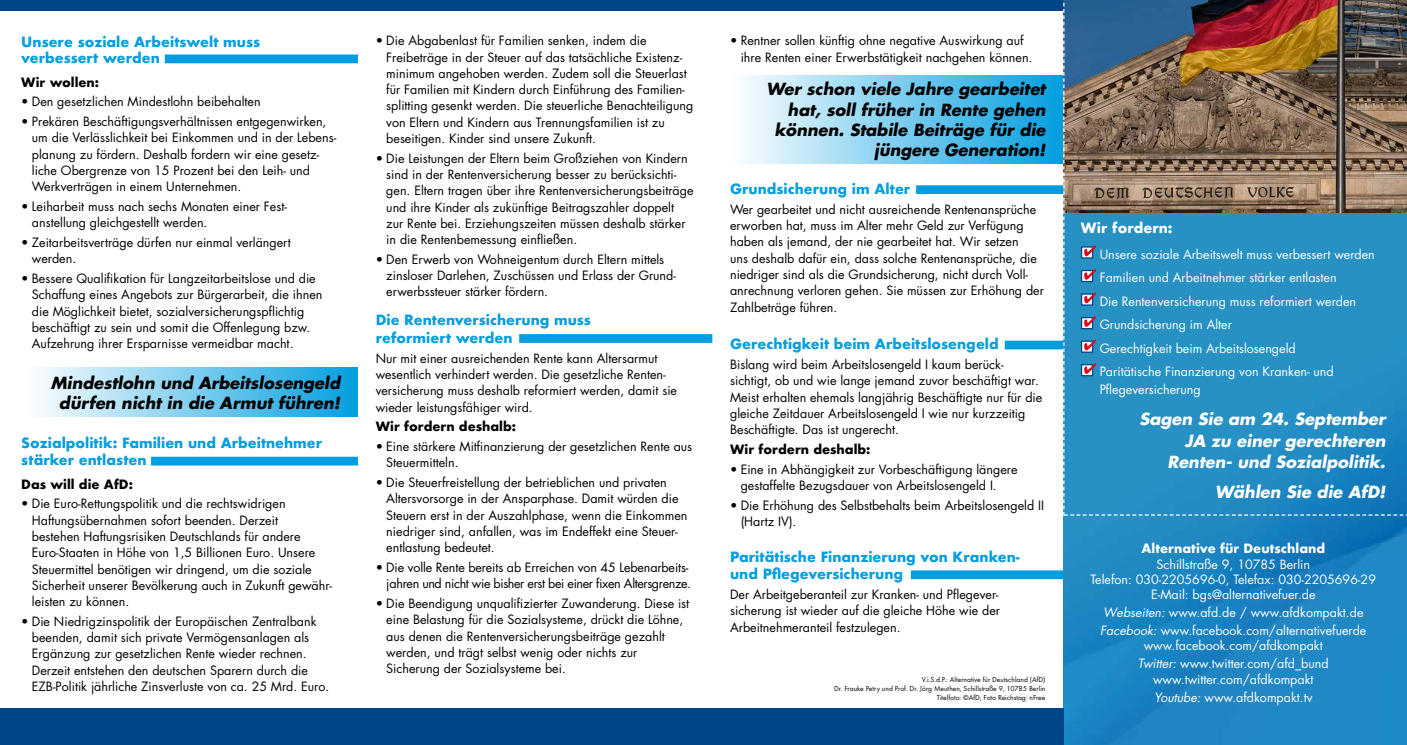
<style>
.page{position:relative;width:1407px;height:745px;background:#fff}
.page>*{position:absolute;margin:0;border:0;box-sizing:border-box;transform-origin:0 0}
.t1{font:italic 700 16.25px/20px "Futura";color:#000;text-align:center}
.t2{font:italic 700 16.25px/21.2px "Futura";color:#fff;text-align:right}
.t3{font:700 13.75px/17.5px "Futura";color:#009ee0}
.t4{font:700 13.75px "Futura";color:#fff}
.t5{font:12.5px/16.2px "Futura";color:#000}
.t6{font:12.5px/23.5px "Futura";color:#fff}
.t7{font:700 12.5px "Futura";color:#000}
.t8{font:700 12.5px "Futura";color:#fff}
.t9{font:7.5px/9px "Futura T";color:#000;text-align:right}
.s1{font-style:italic}
</style>
<div class="page">
<img style="left:1063px;top:515px;width:344px;height:229px">
<div style="left:0;top:707px;width:1063px;height:37px;background:#004588"></div>
<div style="left:0;top:0;width:1063px;height:10px;background:#004588"></div>
<img style="left:1063px;top:0;width:344px;height:515px">
<div style="left:519px;top:334px;width:193px;height:8px;background:#009ee0"></div>
<div style="left:916px;top:185px;width:147px;height:9px;background:#009ee0"></div>
<div style="left:911px;top:570px;width:152px;height:8px;background:#009ee0"></div>
<div style="left:1005px;top:340px;width:58px;height:9px;background:#009ee0"></div>
<div style="left:165px;top:54px;width:193px;height:9px;background:#009ee0"></div>
<div style="left:151px;top:456px;width:207px;height:9px;background:#009ee0"></div>
<div style="left:21px;top:367px;width:337px;height:50px;background:linear-gradient(to right,#fff,#029ee0)"></div>
<div style="left:726px;top:75px;width:337px;height:89px;background:linear-gradient(to right,#fff,#029ee0)"></div>
<p class="t3" style="left:21px;top:34px;width:240px;line-height:16.2px">Unsere soziale Arbeitswelt muss verbessert werden</p>
<p class="t7" style="left:21px;top:73px;width:79px">Wir wollen:</p>
<p class="t5" style="left:21px;top:93px;width:241px">• Den gesetzlichen Mindestlohn beibehalten</p>
<p class="t5" style="left:32px;top:113px;width:306px;text-indent:-11px">• Prekären Beschäftigungsverhältnissen entgegenwirken, um die Verlässlichkeit bei Einkommen und in der Lebens&shy;planung zu fördern. Deshalb fordern wir eine gesetz&shy;liche Obergrenze von 15 Prozent bei den Leih- und Werkverträgen in einem Unternehmen.</p>
<p class="t5" style="left:32px;top:198px;width:257px;text-indent:-11px">• Leiharbeit muss nach sechs Monaten einer Fest&shy;anstellung gleichgestellt werden.</p>
<p class="t5" style="left:32px;top:234px;width:260px;text-indent:-11px">• Zeitarbeitsverträge dürfen nur einmal verlängert werden.</p>
<p class="t5" style="left:32px;top:270px;width:292px;text-indent:-11px">• Bessere Qualifikation für Langzeitarbeitslose und die Schaffung eines Angebots zur Bürgerarbeit, die ihnen die Möglichkeit bietet, sozialversicherungspflichtig beschäftigt zu sein und somit die Offenlegung bzw.<br>Aufzehrung ihrer Ersparnisse vermeidbar macht.</p>
<h1 class="t1" style="left:51px;top:372px;width:291px">Mindestlohn und Arbeitslosengeld dürfen nicht in die Armut führen!</h1>
<p class="t3" style="left:21px;top:433px;width:302px">Sozialpolitik: Familien und Arbeitnehmer stärker entlasten</p>
<p class="t7" style="left:21px;top:474px;width:113px">Das will die AfD:</p>
<p class="t5" style="left:32px;top:495px;width:301px;text-indent:-11px">• Die Euro-Rettungspolitik und die rechtswidrigen Haftungsübernahmen sofort beenden. Derzeit<br>bestehen Haftungsrisiken Deutschlands für andere Euro-Staaten in Höhe von 1,5 Billionen Euro. Unsere Steuermittel benötigen wir dringend, um die soziale Sicherheit unserer Bevölkerung auch in Zukunft gewähr&shy;leisten zu können.</p>
<p class="t5" style="left:32px;top:612px;width:299px;text-indent:-11px">• Die Niedrigzinspolitik der Europäischen Zentralbank beenden, damit sich private Vermögensanlagen als Ergänzung zur gesetzlichen Rente wieder rechnen.<br>Derzeit entstehen den deutschen Sparern durch die EZB-Politik jährliche Zinsverluste von ca. 25 Mrd. Euro.</p>
<p class="t5" style="left:386px;top:32px;width:308px;text-indent:-11px">• Die Abgabenlast für Familien senken, indem die Freibeträge in der Steuer auf das tatsächliche Existenz&shy;minimum angehoben werden. Zudem soll die Steuerlast für Familien mit Kindern durch Einführung des Familien&shy;splitting gesenkt werden. Die steuerliche Benachteiligung von Eltern und Kindern aus Trennungsfamilien ist zu beseitigen. Kinder sind unsere Zukunft.</p>
<p class="t5" style="left:386px;top:150px;width:309px;text-indent:-11px">• Die Leistungen der Eltern beim Großziehen von Kindern sind in der Rentenversicherung besser zu berücksichti&shy;gen. Eltern tragen über ihre Rentenversicherungsbeiträge und ihre Kinder als zukünftige Beitragszahler doppelt zur Rente bei. Erziehungszeiten müssen deshalb stärker in die Rentenbemessung einfließen.</p>
<p class="t5" style="left:386px;top:251px;width:291px;text-indent:-11px">• Den Erwerb von Wohneigentum durch Eltern mittels zinsloser Darlehen, Zuschüssen und Erlass der Grund&shy;erwerbssteuer stärker fördern.</p>
<p class="t3" style="left:376px;top:311px;width:217px">Die Rentenversicherung muss reformiert werden</p>
<p class="t5" style="left:376px;top:349px;width:303px">Nur mit einer ausreichenden Rente kann Altersarmut wesentlich verhindert werden. Die gesetzliche Renten&shy;versicherung muss deshalb reformiert werden, damit sie wieder leistungsfähiger wird.</p>
<p class="t7" style="left:376px;top:417px;width:142px">Wir fordern deshalb:</p>
<p class="t5" style="left:386px;top:438px;width:307px;text-indent:-11px">• Eine stärkere Mitfinanzierung der gesetzlichen Rente aus<br>Steuermitteln.</p>
<p class="t5" style="left:386px;top:474px;width:303px;text-indent:-11px">• Die Steuerfreistellung der betrieblichen und privaten Altersvorsorge in der Ansparphase. Damit würden die Steuern erst in der Auszahlphase, wenn die Einkommen niedriger sind, anfallen, was im Endeffekt eine Steuer&shy;entlastung bedeutet.</p>
<p class="t5" style="left:376px;top:559px;width:317px;text-align:right">• Die volle Rente bereits ab Erreichen von 45 Lebenarbeits&shy;jahren und nicht wie bisher erst bei einer fixen Altersgrenze.</p>
<p class="t5" style="left:386px;top:595px;width:304px;text-indent:-11px">• Die Beendigung unqualifizierter Zuwanderung. Diese ist eine Belastung für die Sozialsysteme, drückt die Löhne, aus denen die Rentenversicherungsbeiträge gezahlt werden, und trägt selbst wenig oder nichts zur Sicherung der Sozialsysteme bei.</p>
<p class="t5" style="left:741px;top:32px;width:293px;text-indent:-11px">• Rentner sollen künftig ohne negative Auswirkung auf ihre Renten einer Erwerbstätigkeit nachgehen können.</p>
<h1 class="t1" style="left:766px;top:79px;width:280px;text-align:right">Wer schon viele Jahre gearbeitet hat, soll früher in Rente gehen können. Stabile Beiträge für die jüngere Generation!</h1>
<p class="t3" style="left:730px;top:180px;width:182px">Grundsicherung im Alter</p>
<p class="t5" style="left:730px;top:201px;width:315px">Wer gearbeitet und nicht ausreichende Rentenansprüche erworben hat, muss im Alter mehr Geld zur Verfügung haben als jemand, der nie gearbeitet hat. Wir setzen<br>uns deshalb dafür ein, dass solche Rentenansprüche, die niedriger sind als die Grundsicherung, nicht durch Voll&shy;anrechnung verloren gehen. Sie müssen zur Erhöhung der Zahlbeträge führen.</p>
<p class="t3" style="left:730px;top:335px;width:270px">Gerechtigkeit beim Arbeitslosengeld</p>
<p class="t5" style="left:730px;top:356px;width:314px">Bislang wird beim Arbeitslosengeld I kaum berück&shy;sichtigt, ob und wie lange jemand zuvor beschäftigt war.<br>Meist erhalten ehemals langjährig Beschäftigte nur für die gleiche Zeitdauer Arbeitslosengeld I wie nur kurzzeitig Beschäftigte. Das ist ungerecht.</p>
<p class="t7" style="left:730px;top:440px;width:142px">Wir fordern deshalb:</p>
<p class="t5" style="left:741px;top:460px;width:278px;text-indent:-11px">• Eine in Abhängigkeit zur Vorbeschäftigung längere gestaffelte Bezugsdauer von Arbeitslosengeld I.</p>
<p class="t5" style="left:741px;top:496px;width:305px;text-indent:-11px">• Die Erhöhung des Selbstbehalts beim Arbeitslosengeld II (Hartz IV).</p>
<p class="t3" style="left:730px;top:547px;width:291px">Paritätische Finanzierung von Kranken&shy;und Pflegeversicherung</p>
<p class="t5" style="left:730px;top:585px;width:272px">Der Arbeitgeberanteil zur Kranken- und Pflegever&shy;sicherung ist wieder auf die gleiche Höhe wie der<br>Arbeitnehmeranteil festzulegen.</p>
<p class="t9" style="left:834px;top:674px;width:213px">V.i.S.d.P.: Alternative für Deutschland (AfD)<br>Dr. Frauke Petry und Prof. Dr. Jörg Meuthen, Schillstraße 9, 10785 Berlin<br>Titelfoto: ©AfD; Foto Reichstag: nFree</p>
<p class="t4" style="left:1081px;top:217px;width:93px">Wir fordern:</p>
<p class="t6" style="left:1099px;top:242px;width:277px">Unsere soziale Arbeitswelt muss verbessert werden Familien und Arbeitnehmer stärker entlasten<br>Die Rentenversicherung muss reformiert werden Grundsicherung im Alter<br>Gerechtigkeit beim Arbeitslosengeld<br>Paritätische Finanzierung von Kranken- und</p>
<p class="t6" style="left:1099px;top:377px;width:102px">Pflegeversicherung</p>
<h1 class="t2" style="left:1139px;top:408px;width:248px">Sagen Sie am 24. September<br>JA zu einer gerechteren<br>Renten- und Sozialpolitik.</h1>
<h1 class="t2" style="left:1215px;top:480px;width:172px">Wählen Sie die AfD!</h1>
<p class="t8" style="left:1141px;top:539px;width:185px">Alternative für Deutschland</p>
<p class="t6" style="left:1090px;top:555px;width:287px;line-height:15.4px;text-align:center">Schillstraße 9, 10785 Berlin<br>Telefon: 030-2205696-0, Telefax: 030-2205696-29<br>E-Mail: bgs@alternativefuer.de</p>
<p class="t6" style="left:1100px;top:603px;width:268px;line-height:17.9px"><span class="s1">Webseiten:</span> www.afd.de / www.afdkompakt.de<br><span class="s1">Facebook:</span> www.facebook.com/alternativefuerde</p>
<p class="t6" style="left:1138px;top:636px;width:192px;line-height:17.9px;text-align:center">www.facebook.com/afdkompakt<br><span class="s1">Twitter:</span> www.twitter.com/afd_bund</p>
<p class="t6" style="left:1153px;top:669px;width:162px;line-height:17.9px">www.twitter.com/afdkompakt<br><span class="s1">Youtube:</span> www.afdkompakt.tv</p>
</div>
